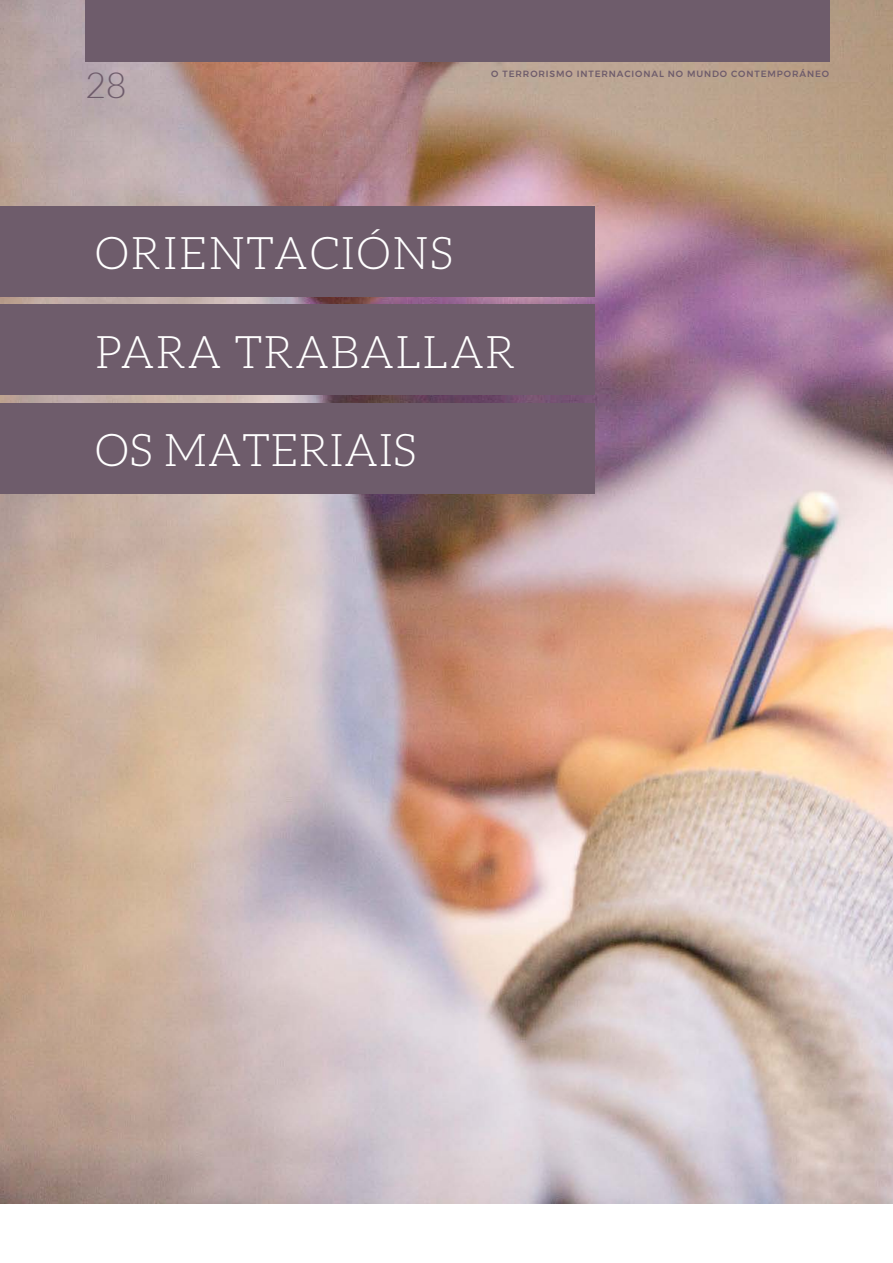
<style>
.page{position:relative;width:893px;height:1263px;background:#fff}
.page>*{position:absolute;margin:0;border:0;box-sizing:border-box;transform-origin:0 0}
.t1{font:300 45px "Aleo";letter-spacing:.02em;color:#fff}
.t2{font:300 45px "Aleo";letter-spacing:.04em;color:#fff}
.t3{font:300 36px "Lato";color:#6e5c6b}
.t4{font:500 9px "Montserrat";letter-spacing:.1em;color:#6e5c6b}
</style>
<div class="page">
<img style="left:0;top:0;width:893px;height:1203px">
<div style="left:0;top:206px;width:594px;height:90px;background:#6e5c6b"></div>
<div style="left:0;top:305px;width:594px;height:90px;background:#6e5c6b"></div>
<div style="left:0;top:403px;width:594px;height:90px;background:#6e5c6b"></div>
<div style="left:85px;top:0;width:744px;height:62px;background:#6e5c6b"></div>
<h2 class="t3" style="left:85px;top:66px;width:43px">28</h2>
<p class="t4" style="left:491px;top:66px;width:339px">O TERRORISMO INTERNACIONAL NO MUNDO CONTEMPORÁNEO</p>
<p class="t2" style="left:95px;top:229px;width:359px">ORIENTACIÓNS</p>
<p class="t1" style="left:95px;top:328px;width:422px">PARA TRABALLAR</p>
<p class="t1" style="left:95px;top:426px;width:323px">OS MATERIAIS</p>
</div>
